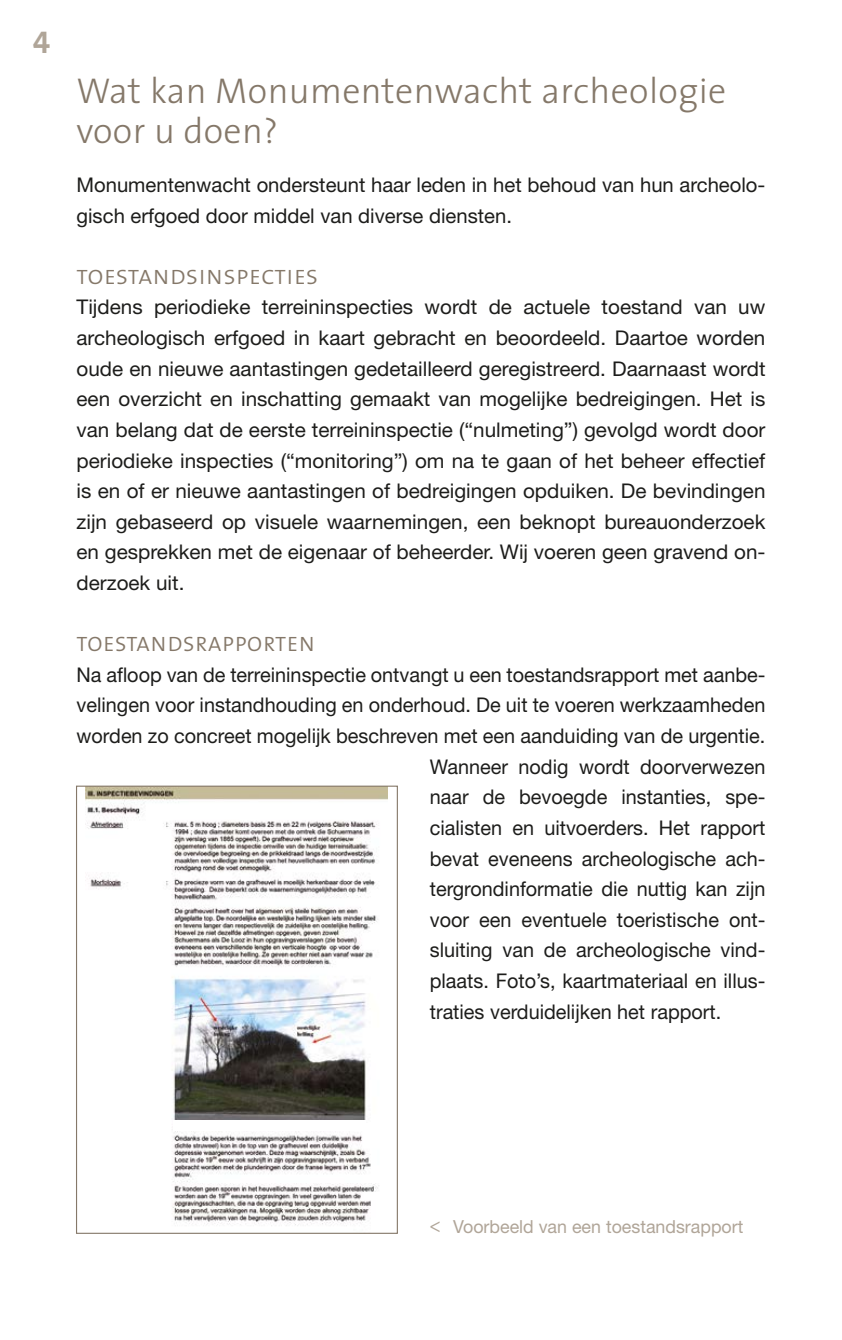
<style>
.page{position:relative;width:842px;height:1340px;background:#fff}
.page>*{position:absolute;margin:0;border:0;box-sizing:border-box;transform-origin:0 0}
.t1{font:300 36px/40.5px "The Sans";letter-spacing:.01em;color:#857869}
.t2{font:31.5px "The Sans Bold Caps";color:#b0a598}
.t3{font:27px "The Sans Light Caps";color:#857869}
.t4{font:20.25px/30.6px "Helvetica Neue LT";color:#1d1d1b}
.t5{font:18px "Helvetica Neue LT";color:#b0a598}
.s1{font-size:20.47px}
</style>
<div class="page">
<img style="left:86px;top:787px;width:302px;height:439px">
<div style="left:76px;top:785px;width:322px;height:448px;border:1px solid #857869"></div>
<div style="left:173px;top:1120px;width:193px;height:10px;background:#fff"></div>
<h2 class="t2" style="left:33px;top:16px;width:19px">4</h2>
<h1 class="t1" style="left:77px;top:69px;width:651px">Wat kan Monumentenwacht archeologie voor u doen?</h1>
<p class="t4" style="left:77px;top:169px;width:690px">Monumentenwacht ondersteunt haar leden in het behoud van hun archeolo&shy;gisch erfgoed door middel van diverse diensten.</p>
<h3 class="t3" style="left:77px;top:252px;width:243px">toestandsinspecties</h3>
<p class="t4" style="left:77px;top:292px;width:690px;text-align:justify">Tijdens periodieke terreininspecties wordt de actuele toestand van uw archeologisch erfgoed in kaart gebracht en beoordeeld. Daartoe worden oude en nieuwe aantastingen gedetailleerd geregistreerd. Daarnaast wordt een overzicht en inschatting gemaakt van mogelijke bedreigingen. Het is van belang dat de eerste terreininspectie (“nulmeting”) gevolgd wordt door periodieke inspecties (“monitoring”) om na te gaan of het beheer effectief is en of er nieuwe aantastingen of bedreigingen opduiken. De bevindingen zijn gebaseerd op visuele waarnemingen, een beknopt bureauonderzoek en gesprekken met de eigenaar of beheerder. Wij voeren geen gravend on&shy;derzoek uit.</p>
<h3 class="t3" style="left:77px;top:620px;width:240px">toestandsrapporten</h3>
<p class="t4" style="left:77px;top:659px;width:690px">Na afloop van de terreininspectie ontvangt u een toestandsrapport met aanbe-</p>
<p class="t4" style="left:77px;top:689px;width:690px">velingen voor instandhouding en onderhoud. De uit te voeren werkzaamheden</p>
<p class="t4" style="left:77px;top:720px;width:690px">worden zo concreet mogelijk beschreven met een aanduiding van de urgentie.</p>
<p class="t4" style="left:430px;top:751px;width:337px">Wanneer nodig wordt doorverwezen</p>
<p class="t4" style="left:430px;top:781px;width:337px">naar de bevoegde instanties, spe-</p>
<p class="t4" style="left:430px;top:812px;width:337px">cialisten en uitvoerders. Het rapport</p>
<p class="t4" style="left:430px;top:842px;width:337px">bevat eveneens archeologische ach-</p>
<p class="t4" style="left:430px;top:873px;width:337px">tergrondinformatie die nuttig kan zijn</p>
<p class="t4" style="left:430px;top:904px;width:337px">voor een eventuele toeristische ont-</p>
<p class="t4" style="left:430px;top:934px;width:337px">sluiting van de archeologische vind-</p>
<p class="t4" style="left:430px;top:965px;width:337px">plaats. Foto’s, kaartmateriaal en illus-</p>
<p class="t4" style="left:430px;top:995px;width:293px">traties verduidelijken het rapport.</p>
<p class="t5" style="left:430px;top:1216px;width:315px"><span class="s1">&lt;</span> Voorbeeld van een toestandsrapport</p>
</div>
